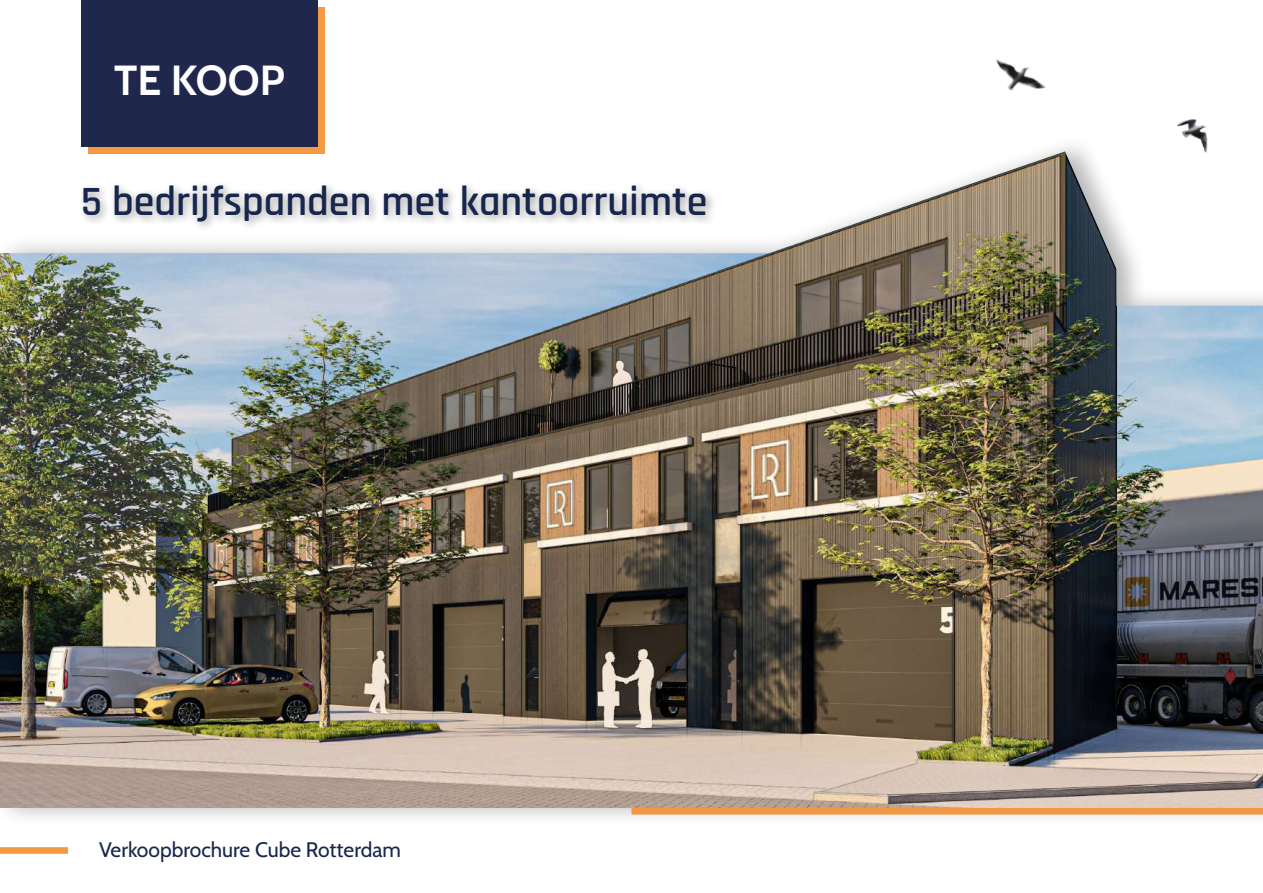
<style>
.page{position:relative;width:1263px;height:893px;background:#fff}
.page>*{position:absolute;margin:0;border:0;box-sizing:border-box;transform-origin:0 0}
.t1{font:600 42px "Rajdhani";color:#17264d}
.t2{font:700 42px "Cabin";color:#fff}
.t3{font:21px "Cabin";color:#17264d}
</style>
<div class="page">
<div style="left:89px;top:7px;width:236px;height:147px;background:#f49944"></div>
<div style="left:0;top:134px;width:1263px;height:693px;background:#231f20;opacity:.32"></div>
<img style="left:0;top:151px;width:1263px;height:657px">
<div style="left:81px;top:0;width:237px;height:147px;background:#20274c"></div>
<div style="left:79px;top:180px;width:638px;height:52px;background:#231f20;opacity:.4"></div>
<img style="left:996px;top:59px;width:50px;height:32px">
<img style="left:1154px;top:119px;width:68px;height:46px">
<div style="left:0;top:847px;width:68px;height:7px;background:#f49942"></div>
<div style="left:631px;top:808px;width:632px;height:6px;background:#f39844"></div>
<p class="t2" style="left:114px;top:47px;width:172px">TE KOOP</p>
<p class="t1" style="left:81px;top:177px;width:628px">5 bedrijfspanden met kantoorruimte</p>
<p class="t3" style="left:99px;top:833px;width:303px">Verkoopbrochure Cube Rotterdam</p>
</div>
